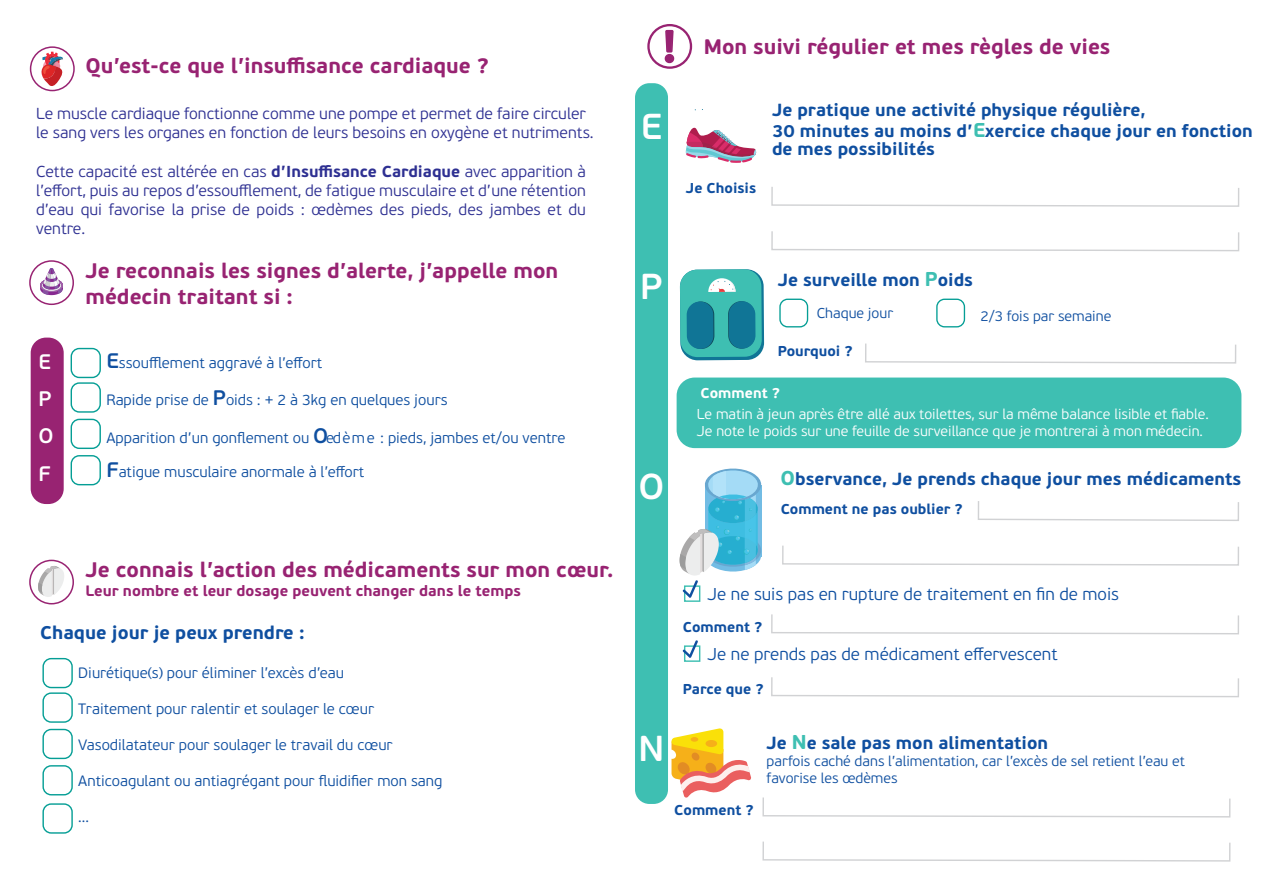
<style>
.page{position:relative;width:1263px;height:893px;background:#fff}
.page>*{position:absolute;margin:0;border:0;box-sizing:border-box;transform-origin:0 0}
.t1{font:700 44.7px "PF Beau Sans Pro";color:#982372}
.t2{font:600 36px "PF Beau Sans Pro";color:#fff}
.t3{font:700 21px/25.2px "PF Beau Sans Pro";color:#982372}
.t4{font:600 21px/37.2px "PF Beau Sans Pro";color:#fff}
.t5{font:700 18.45px "PF Beau Sans Pro";color:#0f4fa0}
.t6{font:700 17.55px/21.1px "PF Beau Sans Pro";color:#0f4fa0}
.t7{font:300 17.1px "PF Beau Sans Pro";color:#0f4fa0}
.t8{font:300 15.9px/19px "PF Beau Sans Pro";color:#2e3092}
.t9{font:300 15px "PF Beau Sans Pro";color:#0f4fa0}
.t10{font:700 15px "PF Beau Sans Pro";color:#982372}
.t11{font:300 14.25px/17.1px "PF Beau Sans Pro";color:#fff}
.t12{font:300 14.25px/17.1px "PF Beau Sans Pro";color:#0f4fa0}
.t13{font:700 14.25px "PF Beau Sans Pro";color:#0f4fa0}
.t14{font:700 14.25px "PF Beau Sans Pro";color:#fff}
.s1{font-weight:700}
.s2{font-weight:600;font-size:21px}
.s3{font-size:19.95px;color:#3ebfb2}
</style>
<div class="page">
<div style="left:31px;top:338px;width:33px;height:166px;background:#982372;border-radius:15px"></div>
<svg style="left:30px;top:46px;width:45px;height:45px"></svg>
<div style="left:71px;top:348px;width:30px;height:30px;border:1px solid #059e95;border-radius:8px"></div>
<div style="left:71px;top:382px;width:30px;height:31px;border:1px solid #059e95;border-radius:8px"></div>
<div style="left:71px;top:419px;width:30px;height:30px;border:1px solid #059e95;border-radius:8px"></div>
<div style="left:71px;top:455px;width:30px;height:30px;border:1px solid #059e95;border-radius:8px"></div>
<svg style="left:647px;top:24px;width:49px;height:87px"></svg>
<svg style="left:762px;top:797px;width:469px;height:21px"></svg>
<svg style="left:762px;top:841px;width:469px;height:21px"></svg>
<svg style="left:680px;top:269px;width:84px;height:91px;background:#4ebeb6"></svg>
<svg style="left:688px;top:301px;width:26px;height:48px"></svg>
<svg style="left:728px;top:301px;width:27px;height:48px"></svg>
<div style="left:729px;top:301px;width:26px;height:48px;background:#107596;border-radius:13px"></div>
<div style="left:687px;top:301px;width:26px;height:48px;background:#107596;border-radius:13px"></div>
<div style="left:779px;top:299px;width:29px;height:28px;border:1px solid #059e95;border-radius:8px"></div>
<div style="left:936px;top:299px;width:29px;height:28px;border:1px solid #059e95;border-radius:8px"></div>
<svg style="left:865px;top:343px;width:372px;height:21px"></svg>
<div style="left:677px;top:378px;width:564px;height:70px;background:#3ebfb2;border-radius:18px"></div>
<svg style="left:671px;top:728px;width:80px;height:70px"></svg>
<svg style="left:29px;top:260px;width:45px;height:45px"></svg>
<div style="left:42px;top:658px;width:31px;height:30px;border:1px solid #059e95;border-radius:8px"></div>
<div style="left:42px;top:692px;width:31px;height:31px;border:1px solid #059e95;border-radius:8px"></div>
<div style="left:42px;top:729px;width:31px;height:30px;border:1px solid #059e95;border-radius:8px"></div>
<div style="left:42px;top:765px;width:31px;height:30px;border:1px solid #059e95;border-radius:8px"></div>
<div style="left:42px;top:803px;width:31px;height:31px;border:1px solid #059e95;border-radius:8px"></div>
<svg style="left:29px;top:560px;width:45px;height:44px"></svg>
<svg style="left:771px;top:187px;width:469px;height:20px"></svg>
<svg style="left:771px;top:231px;width:469px;height:21px"></svg>
<svg style="left:685px;top:127px;width:72px;height:36px"></svg>
<svg style="left:977px;top:501px;width:262px;height:20px"></svg>
<svg style="left:782px;top:545px;width:457px;height:21px"></svg>
<svg style="left:771px;top:614px;width:468px;height:21px"></svg>
<svg style="left:771px;top:677px;width:468px;height:21px"></svg>
<div style="left:684px;top:585px;width:16px;height:17px;border:1px solid #3ebfb2"></div>
<div style="left:684px;top:645px;width:16px;height:17px;border:1px solid #3ebfb2"></div>
<svg style="left:680px;top:468px;width:82px;height:130px"></svg>
<svg style="left:683px;top:640px;width:15px;height:18px"></svg>
<div style="left:635px;top:83px;width:33px;height:721px;background:#3ebfb2;border-radius:14px"></div>
<h3 class="t3" style="left:85px;top:53px;width:405px">Qu’est-ce que l’insuffisance cardiaque ?</h3>
<p class="t8" style="left:36px;top:105px;width:559px">Le muscle cardiaque fonctionne comme une pompe et permet de faire circuler le sang vers les organes en fonction de leurs besoins en oxygène et nutriments.</p>
<p class="t8" style="left:36px;top:162px;width:551px;text-align:justify">Cette capacité est altérée en cas <span class="s1">d’Insuffisance Cardiaque</span> avec apparition à l’effort, puis au repos d’essoufflement, de fatigue musculaire et d’une rétention d’eau qui favorise la prise de poids : œdèmes des pieds, des jambes et du ventre.</p>
<h3 class="t3" style="left:85px;top:259px;width:474px">Je reconnais les signes d’alerte, j’appelle mon médecin traitant si :</h3>
<h3 class="t4" style="left:39px;top:344px;width:17px">E<br>P<br>O<br>F</h3>
<p class="t9" style="left:106px;top:355px;width:217px"><span class="s2">E</span>ssoufflement aggravé à l’effort</p>
<p class="t9" style="left:106px;top:392px;width:343px">Rapide prise de <span class="s2">P</span>oids : + 2 à 3kg en quelques jours</p>
<p class="t9" style="left:106px;top:429px;width:460px">Apparition d’un gonflement ou <span class="s2">O</span>edème : pieds, jambes et/ou ventre</p>
<p class="t9" style="left:106px;top:463px;width:259px"><span class="s2">F</span>atigue musculaire anormale à l’effort</p>
<h3 class="t3" style="left:85px;top:557px;width:529px">Je connais l’action des médicaments sur mon cœur.</h3>
<p class="t10" style="left:85px;top:582px;width:437px">Leur nombre et leur dosage peuvent changer dans le temps</p>
<p class="t5" style="left:40px;top:621px;width:266px">Chaque jour je peux prendre :</p>
<p class="t9" style="left:78px;top:665px;width:267px">Diurétique(s) pour éliminer l’excès d’eau</p>
<p class="t9" style="left:78px;top:701px;width:297px">Traitement pour ralentir et soulager le cœur</p>
<p class="t9" style="left:78px;top:737px;width:316px">Vasodilatateur pour soulager le travail du cœur</p>
<p class="t9" style="left:78px;top:773px;width:366px">Anticoagulant ou antiagrégant pour fluidifier mon sang</p>
<p class="t9" style="left:78px;top:809px;width:12px">...</p>
<h1 class="t1" style="left:663px;top:19px;width:15px">!</h1>
<h3 class="t3" style="left:704px;top:35px;width:408px">Mon suivi régulier et mes règles de vies</h3>
<h2 class="t2" style="left:641px;top:105px;width:23px">E</h2>
<p class="t13" style="left:686px;top:179px;width:72px">Je Choisis</p>
<p class="t6" style="left:772px;top:100px;width:482px">Je pratique une activité physique régulière,<br>30 minutes au moins d’<span class="s3">E</span>xercice chaque jour en fonction</p>
<p class="t6" style="left:772px;top:139px;width:164px">de mes possibilités</p>
<h2 class="t2" style="left:640px;top:265px;width:24px">P</h2>
<h2 class="t2" style="left:638px;top:465px;width:27px">O</h2>
<p class="t6" style="left:778px;top:269px;width:197px">Je surveille mon <span class="s3">P</span>oids</p>
<p class="t12" style="left:817px;top:305px;width:78px">Chaque jour</p>
<p class="t12" style="left:980px;top:308px;width:132px">2/3 fois par semaine</p>
<p class="t13" style="left:778px;top:342px;width:76px">Pourquoi ?</p>
<p class="t14" style="left:701px;top:384px;width:81px">Comment ?</p>
<p class="t11" style="left:697px;top:405px;width:513px">Le matin à jeun après être allé aux toilettes, sur la même balance lisible et fiable.<br>Je note le poids sur une feuille de surveillance que je montrerai à mon médecin.</p>
<p class="t6" style="left:781px;top:468px;width:462px"><span class="s3">O</span>bservance, Je prends chaque jour mes médicaments</p>
<p class="t13" style="left:781px;top:500px;width:184px">Comment ne pas oublier ?</p>
<h2 class="t2" style="left:639px;top:727px;width:27px">N</h2>
<p class="t7" style="left:708px;top:584px;width:413px">Je ne suis pas en rupture de traitement en fin de mois</p>
<p class="t13" style="left:683px;top:618px;width:81px">Comment ?</p>
<p class="t7" style="left:708px;top:644px;width:352px">Je ne prends pas de médicament effervescent</p>
<p class="t13" style="left:683px;top:680px;width:82px">Parce que ?</p>
<p class="t6" style="left:767px;top:732px;width:283px">Je <span class="s3">N</span>e sale pas mon alimentation</p>
<p class="t12" style="left:767px;top:752px;width:420px">parfois caché dans l’alimentation, car l’excès de sel retient l’eau et favorise les œdèmes</p>
<p class="t13" style="left:674px;top:802px;width:81px">Comment ?</p>
</div>
